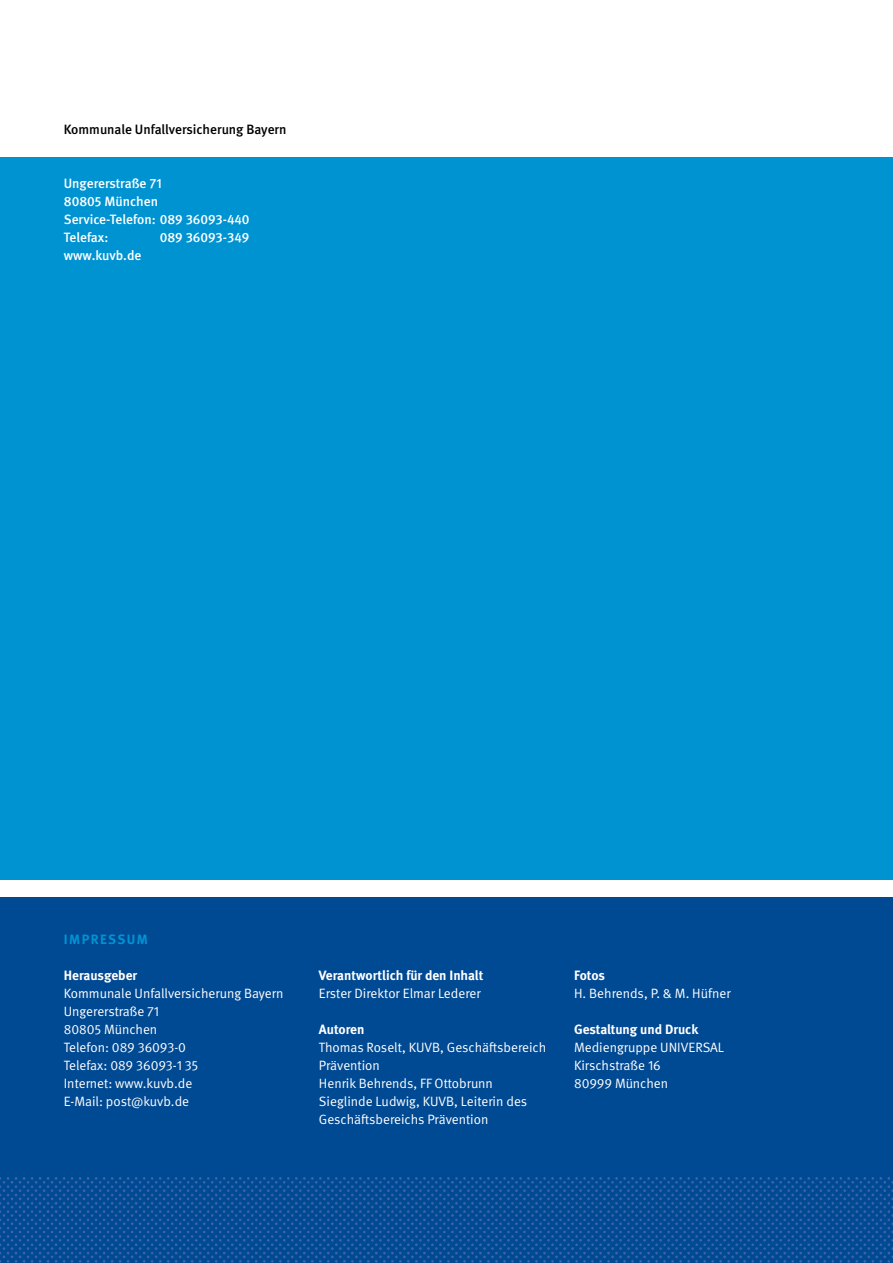
<style>
.page{position:relative;width:893px;height:1263px;background:#fff}
.page>*{position:absolute;margin:0;border:0;box-sizing:border-box;transform-origin:0 0}
.DGUV_GS{font:13.5px/18px "DGUV Meta";color:#fff}
.DGUV_GS-2{font:500 13.5px "DGUV Meta";color:#fff}
.DGUV_GS-3{font:700 13.5px "DGUV Meta";color:#fff}
.DGUV_GS-4{font:500 13.5px "DGUV Meta";color:#000}
.DGUV_GS_Bold{font:700 13.5px "DGUV Meta";letter-spacing:.11em;color:#0093d2}
</style>
<div class="page">
<div style="left:0;top:157px;width:893px;height:722px;background:#0093d2"></div>
<div style="left:0;top:897px;width:893px;height:366px;background:#004993"></div>
<img style="left:0;top:1178px;width:893px;height:85px">
<p class="DGUV_GS-4" style="left:64px;top:121px;width:224px">Kommunale Unfallversicherung Bayern</p>
<p class="DGUV_GS-2" style="left:64px;top:175px;width:99px">Ungererstraße 71</p>
<p class="DGUV_GS-2" style="left:64px;top:193px;width:96px">80805 München</p>
<p class="DGUV_GS-2" style="left:64px;top:211px;width:187px">Service-Telefon: 089 36093-440</p>
<p class="DGUV_GS-2" style="left:64px;top:229px;width:46px">Telefax:</p>
<p class="DGUV_GS-2" style="left:160px;top:229px;width:91px">089 36093-349</p>
<p class="DGUV_GS-2" style="left:64px;top:247px;width:79px">www.kuvb.de</p>
<p class="DGUV_GS_Bold" style="left:64px;top:931px;width:85px">IMPRESSUM</p>
<p class="DGUV_GS-3" style="left:64px;top:967px;width:75px">Herausgeber</p>
<p class="DGUV_GS" style="left:64px;top:984px;width:221px">Kommunale Unfallversicherung Bayern</p>
<p class="DGUV_GS" style="left:64px;top:1002px;width:97px">Ungererstraße 71</p>
<p class="DGUV_GS" style="left:64px;top:1020px;width:95px">80805 München</p>
<p class="DGUV_GS" style="left:64px;top:1038px;width:124px">Telefon: 089 36093-0</p>
<p class="DGUV_GS" style="left:64px;top:1056px;width:136px">Telefax: 089 36093-1 35</p>
<p class="DGUV_GS" style="left:64px;top:1074px;width:130px">Internet: www.kuvb.de</p>
<p class="DGUV_GS" style="left:64px;top:1092px;width:127px">E-Mail: post@kuvb.de</p>
<p class="DGUV_GS-3" style="left:319px;top:967px;width:166px">Verantwortlich für den Inhalt</p>
<p class="DGUV_GS" style="left:319px;top:984px;width:163px">Erster Direktor Elmar Lederer</p>
<p class="DGUV_GS-3" style="left:319px;top:1021px;width:47px">Autoren</p>
<p class="DGUV_GS" style="left:319px;top:1038px;width:229px">Thomas Roselt, KUVB, Geschäftsbereich<br>Prävention</p>
<p class="DGUV_GS" style="left:319px;top:1074px;width:210px">Henrik Behrends, FF Ottobrunn<br>Sieglinde Ludwig, KUVB, Leiterin des<br>Geschäftsbereichs Prävention</p>
<p class="DGUV_GS-3" style="left:574px;top:967px;width:33px">Fotos</p>
<p class="DGUV_GS" style="left:574px;top:984px;width:158px">H. Behrends, P. &amp; M. Hüfner</p>
<p class="DGUV_GS-3" style="left:574px;top:1021px;width:126px">Gestaltung und Druck</p>
<p class="DGUV_GS" style="left:574px;top:1038px;width:151px">Mediengruppe UNIVERSAL</p>
<p class="DGUV_GS" style="left:574px;top:1056px;width:88px">Kirschstraße 16</p>
<p class="DGUV_GS" style="left:574px;top:1074px;width:96px">80999 München</p>
</div>
